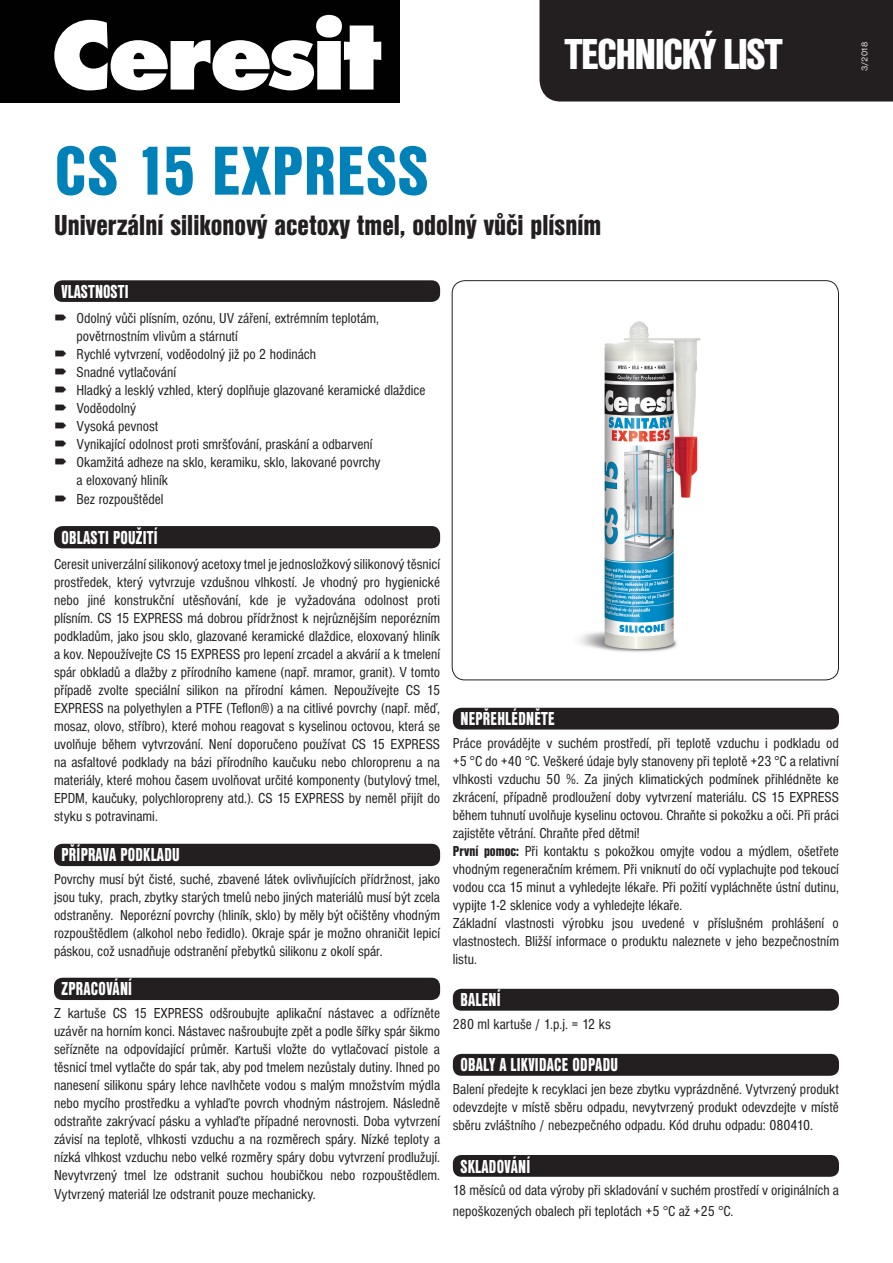
<style>
.page{position:relative;width:893px;height:1263px;background:#fff}
.page>*{position:absolute;margin:0;border:0;box-sizing:border-box;transform-origin:0 0}
.t1{font:71.85px "Nimbus Sans DOT Blac Cond";letter-spacing:.015em;color:#0082b9}
.t2{font:45px "Nimbus Sans DOT Blac Cond";letter-spacing:-.04em;color:#fff}
.t3{font:30px "Nimbus Sans DOT Blac Cond";color:#231f20}
.t4{font:19.5px "Nimbus Sans DOT Blac Cond";letter-spacing:.015em;color:#fff;scale:.85 1}
.t5{font:condensed 15px/18px "Nimbus Sans DOT";color:#231f20;text-align:justify}
.t6{font:9px "Nimbus Sans DOT";color:#fff}
.s1{font-family:"Nimbus Sans DOT Blac Cond";font-stretch:normal}
</style>
<div class="page">
<div style="left:539px;top:0;width:354px;height:102px;background:#231f20"></div>
<div style="left:54px;top:280px;width:386px;height:22px;background:#231f20;border-radius:9px"></div>
<div style="left:54px;top:526px;width:386px;height:22px;background:#231f20;border-radius:9px"></div>
<div style="left:54px;top:844px;width:386px;height:22px;background:#231f20;border-radius:9px"></div>
<div style="left:54px;top:978px;width:386px;height:22px;background:#231f20;border-radius:9px"></div>
<div style="left:453px;top:708px;width:386px;height:21px;background:#231f20;border-radius:9px"></div>
<div style="left:453px;top:989px;width:386px;height:22px;background:#231f20;border-radius:9px"></div>
<div style="left:453px;top:1054px;width:386px;height:22px;background:#231f20;border-radius:9px"></div>
<div style="left:453px;top:1155px;width:386px;height:22px;background:#231f20;border-radius:9px"></div>
<div style="left:0;top:0;width:399px;height:102px;background:#010101"></div>
<svg style="left:54px;top:15px;width:327px;height:75px"></svg>
<img style="left:579px;top:321px;width:122px;height:331px">
<h1 class="t1" style="left:55px;top:130px;width:375px">CS 15 EXPRESS</h1>
<h2 class="t2" style="left:564px;top:28px;width:220px">TECHNICKÝ LIST</h2>
<p class="t6" style="left:860px;top:71px;width:31px;rotate:-90deg">3/2018</p>
<h3 class="t3" style="left:54px;top:208px;width:549px">Univerzální silikonový acetoxy tmel, odolný vůči plísním</h3>
<h3 class="t4" style="left:62px;top:280px;width:80px">VLASTNOSTI</h3>
<p class="t5" style="left:77px;top:309px;width:350px;text-align:left">Odolný vůči plísním, ozónu, UV záření, extrémním teplotám, povětrnostním vlivům a stárnutí<br>Rychlé vytvrzení, voděodolný již po 2 hodinách<br>Snadné vytlačování<br>Hladký a lesklý vzhled, který doplňuje glazované keramické dlaždice Voděodolný<br>Vysoká pevnost<br>Vynikající odolnost proti smršťování, praskání a odbarvení<br>Okamžitá adheze na sklo, keramiku, sklo, lakované povrchy<br>a eloxovaný hliník<br>Bez rozpouštědel</p>
<h3 class="t4" style="left:62px;top:526px;width:115px">OBLASTI POUŽITÍ</h3>
<p class="t5" style="left:54px;top:556px;width:388px">Ceresit univerzální silikonový acetoxy tmel je jednosložkový silikonový těsnicí prostředek, který vytvrzuje vzdušnou vlhkostí. Je vhodný pro hygienické nebo jiné konstrukční utěsňování, kde je vyžadována odolnost proti plísním. CS 15 EXPRESS má dobrou přídržnost k nejrůznějším neporézním podkladům, jako jsou sklo, glazované keramické dlaždice, eloxovaný hliník a kov. Nepoužívejte CS 15 EXPRESS pro lepení zrcadel a akvárií a k tmelení spár obkladů a dlažby z přírodního kamene (např. mramor, granit). V tomto případě zvolte speciální silikon na přírodní kámen. Nepoužívejte CS 15<br>EXPRESS na polyethylen a PTFE (Teflon®) a na citlivé povrchy (např. měď, mosaz, olovo, stříbro), které mohou reagovat s kyselinou octovou, která se uvolňuje během vytvrzování. Není doporučeno používat CS 15 EXPRESS na asfaltové podklady na bázi přírodního kaučuku nebo chloroprenu a na materiály, které mohou časem uvolňovat určité komponenty (butylový tmel, EPDM, kaučuky, polychloropreny atd.). CS 15 EXPRESS by neměl přijít do styku s potravinami.</p>
<h3 class="t4" style="left:62px;top:844px;width:140px">PŘÍPRAVA PODKLADU</h3>
<p class="t5" style="left:54px;top:870px;width:388px">Povrchy musí být čisté, suché, zbavené látek ovlivňujících přídržnost, jako jsou tuky, prach, zbytky starých tmelů nebo jiných materiálů musí být zcela odstraněny. Neporézní povrchy (hliník, sklo) by měly být očištěny vhodným rozpouštědlem (alkohol nebo ředidlo). Okraje spár je možno ohraničit lepicí páskou, což usnadňuje odstranění přebytků silikonu z okolí spár.</p>
<h3 class="t4" style="left:62px;top:978px;width:84px">ZPRACOVÁNÍ</h3>
<p class="t5" style="left:54px;top:1004px;width:388px">Z kartuše CS 15 EXPRESS odšroubujte aplikační nástavec a odřízněte uzávěr na horním konci. Nástavec našroubujte zpět a podle šířky spár šikmo seřízněte na odpovídající průměr. Kartuši vložte do vytlačovací pistole a těsnicí tmel vytlačte do spár tak, aby pod tmelem nezůstaly dutiny. Ihned po nanesení silikonu spáry lehce navlhčete vodou s malým množstvím mýdla nebo mycího prostředku a vyhlaďte povrch vhodným nástrojem. Následně odstraňte zakrývací pásku a vyhlaďte případné nerovnosti. Doba vytvrzení závisí na teplotě, vlhkosti vzduchu a na rozměrech spáry. Nízké teploty a nízká vlhkost vzduchu nebo velké rozměry spáry dobu vytvrzení prodlužují.<br>Nevytvrzený tmel lze odstranit suchou houbičkou nebo rozpouštědlem.<br>Vytvrzený materiál lze odstranit pouze mechanicky.</p>
<h3 class="t4" style="left:460px;top:708px;width:112px">NEPŘEHLÉDNĚTE</h3>
<p class="t5" style="left:453px;top:734px;width:388px;text-align:left">Práce provádějte v suchém prostředí, při teplotě vzduchu i podkladu od +5 °C do +40 °C. Veškeré údaje byly stanoveny při teplotě +23 °C a relativní vlhkosti vzduchu 50 %. Za jiných klimatických podmínek přihlédněte ke zkrácení, případně prodloužení doby vytvrzení materiálu. CS 15 EXPRESS během tuhnutí uvolňuje kyselinu octovou. Chraňte si pokožku a oči. Při práci zajistěte větrání. Chraňte před dětmi!<br><span class="s1">První pomoc:</span> Při kontaktu s pokožkou omyjte vodou a mýdlem, ošetřete vhodným regeneračním krémem. Při vniknutí do očí vyplachujte pod tekoucí vodou cca 15 minut a vyhledejte lékaře. Při požití vypláchněte ústní dutinu, vypijte 1-2 sklenice vody a vyhledejte lékaře.<br>Základní vlastnosti výrobku jsou uvedené v příslušném prohlášení o vlastnostech. Bližší informace o produktu naleznete v jeho bezpečnostním listu.</p>
<h3 class="t4" style="left:460px;top:989px;width:49px">BALENÍ</h3>
<p class="t5" style="left:453px;top:1015px;width:159px">280 ml kartuše / 1.p.j. = 12 ks</p>
<h3 class="t4" style="left:460px;top:1054px;width:187px">OBALY A LIKVIDACE ODPADU</h3>
<p class="t5" style="left:453px;top:1080px;width:388px">Balení předejte k recyklaci jen beze zbytku vyprázdněné. Vytvrzený produkt odevzdejte v místě sběru odpadu, nevytvrzený produkt odevzdejte v místě sběru zvláštního / nebezpečného odpadu. Kód druhu odpadu: 080410.</p>
<h3 class="t4" style="left:460px;top:1155px;width:84px">SKLADOVÁNÍ</h3>
<p class="t5" style="left:453px;top:1179px;width:388px;line-height:21.6px">18 měsíců od data výroby při skladování v suchém prostředí v originálních a nepoškozených obalech při teplotách +5 °C až +25 °C.</p>
</div>
